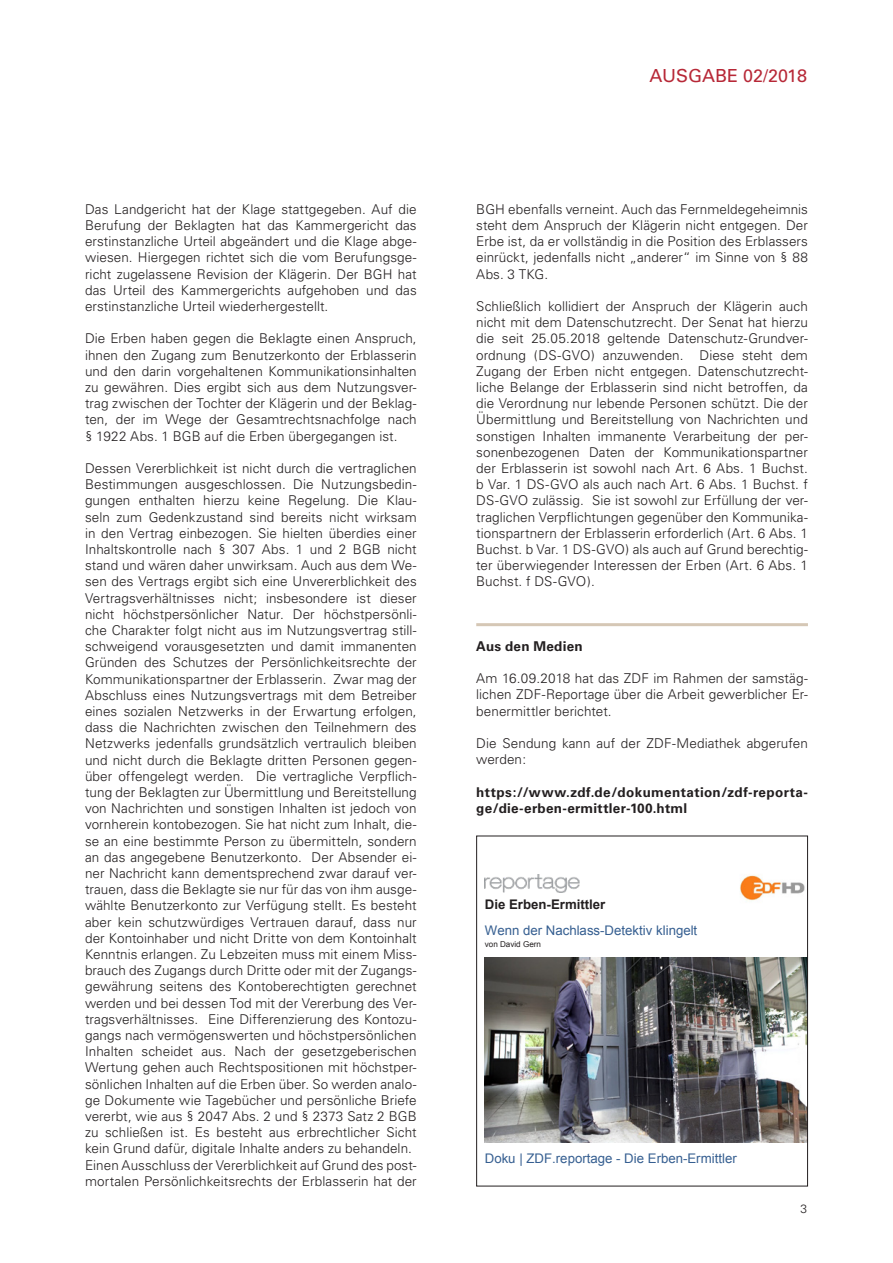
<style>
.page{position:relative;width:893px;height:1263px;background:#fff}
.page>*{position:absolute;margin:0;border:0;box-sizing:border-box;transform-origin:0 0}
.t1{font:18px "Univers";color:#b72837}
.t2{font:300 13.5px/16.2px "Univers";letter-spacing:.005em;color:#231f20;text-align:justify}
.t3{font:700 13.5px/16.2px "Univers";letter-spacing:.02em;color:#231f20}
.t4{font:13.2px/25.5px "Arial";color:#365f91}
.t5{font:300 12px "Univers";color:#231f20}
.t6{font:8.1px "Arial";color:#231f20}
.s1{font-weight:700;color:#231f20}
</style>
<div class="page">
<hr style="left:476px;top:623px;width:332px;height:3px;background:#d5c7b5">
<img style="left:740px;top:875px;width:65px;height:26px">
<img style="left:485px;top:958px;width:321px;height:184px">
<img style="left:485px;top:875px;width:95px;height:18px">
<div style="left:476px;top:836px;width:332px;height:350px;border:1px solid #231f20"></div>
<p class="t2" style="left:85px;top:201px;width:333px">Das Landgericht hat der Klage stattgegeben. Auf die Berufung der Beklagten hat das Kammergericht das erstinstanzliche Urteil abgeändert und die Klage abge&shy;wiesen. Hiergegen richtet sich die vom Berufungsge&shy;richt zugelassene Revision der Klägerin. Der BGH hat das Urteil des Kammergerichts aufgehoben und das erstinstanzliche Urteil wiederhergestellt.</p>
<p class="t2" style="left:85px;top:330px;width:333px">Die Erben haben gegen die Beklagte einen Anspruch, ihnen den Zugang zum Benutzerkonto der Erblasserin und den darin vorgehaltenen Kommunikationsinhalten zu gewähren. Dies ergibt sich aus dem Nutzungsver&shy;trag zwischen der Tochter der Klägerin und der Beklag&shy;ten, der im Wege der Gesamtrechtsnachfolge nach § 1922 Abs. 1 BGB auf die Erben übergegangen ist.</p>
<p class="t2" style="left:85px;top:460px;width:333px">Dessen Vererblichkeit ist nicht durch die vertraglichen Bestimmungen ausgeschlossen. Die Nutzungsbedin&shy;gungen enthalten hierzu keine Regelung. Die Klau&shy;seln zum Gedenkzustand sind bereits nicht wirksam in den Vertrag einbezogen. Sie hielten überdies einer Inhaltskontrolle nach § 307 Abs. 1 und 2 BGB nicht stand und wären daher unwirksam. Auch aus dem We&shy;sen des Vertrags ergibt sich eine Unvererblichkeit des Vertragsverhältnisses nicht; insbesondere ist dieser nicht höchstpersönlicher Natur. Der höchstpersönli&shy;che Charakter folgt nicht aus im Nutzungsvertrag still&shy;schweigend vorausgesetzten und damit immanenten Gründen des Schutzes der Persönlichkeitsrechte der Kommunikationspartner der Erblasserin. Zwar mag der Abschluss eines Nutzungsvertrags mit dem Betreiber eines sozialen Netzwerks in der Erwartung erfolgen, dass die Nachrichten zwischen den Teilnehmern des Netzwerks jedenfalls grundsätzlich vertraulich bleiben und nicht durch die Beklagte dritten Personen gegen&shy;über offengelegt werden. Die vertragliche Verpflich&shy;tung der Beklagten zur Übermittlung und Bereitstellung von Nachrichten und sonstigen Inhalten ist jedoch von vornherein kontobezogen. Sie hat nicht zum Inhalt, die&shy;se an eine bestimmte Person zu übermitteln, sondern an das angegebene Benutzerkonto. Der Absender ei&shy;ner Nachricht kann dementsprechend zwar darauf ver&shy;trauen, dass die Beklagte sie nur für das von ihm ausge&shy;wählte Benutzerkonto zur Verfügung stellt. Es besteht aber kein schutzwürdiges Vertrauen darauf, dass nur der Kontoinhaber und nicht Dritte von dem Kontoinhalt Kenntnis erlangen. Zu Lebzeiten muss mit einem Miss&shy;brauch des Zugangs durch Dritte oder mit der Zugangs&shy;gewährung seitens des Kontoberechtigten gerechnet werden und bei dessen Tod mit der Vererbung des Ver&shy;tragsverhältnisses. Eine Differenzierung des Kontozu&shy;gangs nach vermögenswerten und höchstpersönlichen Inhalten scheidet aus. Nach der gesetzgeberischen Wertung gehen auch Rechtspositionen mit höchstper&shy;sönlichen Inhalten auf die Erben über. So werden analo&shy;ge Dokumente wie Tagebücher und persönliche Briefe vererbt, wie aus § 2047 Abs. 2 und § 2373 Satz 2 BGB zu schließen ist. Es besteht aus erbrechtlicher Sicht kein Grund dafür, digitale Inhalte anders zu behandeln.</p>
<p class="t2" style="left:85px;top:1157px;width:333px">Einen Ausschluss der Vererblichkeit auf Grund des post&shy;mortalen Persönlichkeitsrechts der Erblasserin hat der</p>
<p class="t1" style="left:649px;top:64px;width:159px">AUSGABE 02/2018</p>
<p class="t2" style="left:476px;top:201px;width:333px">BGH ebenfalls verneint. Auch das Fernmeldegeheimnis steht dem Anspruch der Klägerin nicht entgegen. Der Erbe ist, da er vollständig in die Position des Erblassers einrückt, jedenfalls nicht „anderer“ im Sinne von § 88<br>Abs. 3 TKG.</p>
<p class="t2" style="left:476px;top:298px;width:333px">Schließlich kollidiert der Anspruch der Klägerin auch nicht mit dem Datenschutzrecht. Der Senat hat hierzu die seit 25.05.2018 geltende Datenschutz-Grundver&shy;ordnung (DS-GVO) anzuwenden. Diese steht dem Zugang der Erben nicht entgegen. Datenschutzrecht&shy;liche Belange der Erblasserin sind nicht betroffen, da die Verordnung nur lebende Personen schützt. Die der Übermittlung und Bereitstellung von Nachrichten und sonstigen Inhalten immanente Verarbeitung der per&shy;sonenbezogenen Daten der Kommunikationspartner der Erblasserin ist sowohl nach Art. 6 Abs. 1 Buchst. b Var. 1 DS-GVO als auch nach Art. 6 Abs. 1 Buchst. f DS-GVO zulässig. Sie ist sowohl zur Erfüllung der ver&shy;traglichen Verpflichtungen gegenüber den Kommunika&shy;tionspartnern der Erblasserin erforderlich (Art. 6 Abs. 1<br>Buchst. b Var. 1 DS-GVO) als auch auf Grund berechtig&shy;ter überwiegender Interessen der Erben (Art. 6 Abs. 1<br>Buchst. f DS-GVO).</p>
<p class="t3" style="left:476px;top:638px;width:108px">Aus den Medien</p>
<p class="t2" style="left:476px;top:670px;width:333px">Am 16.09.2018 hat das ZDF im Rahmen der samstäg&shy;lichen ZDF-Reportage über die Arbeit gewerblicher Er&shy;benermittler berichtet.</p>
<p class="t2" style="left:476px;top:735px;width:333px">Die Sendung kann auf der ZDF-Mediathek abgerufen werden:</p>
<p class="t3" style="left:476px;top:784px;width:333px">https://www.zdf.de/dokumentation/zdf-reporta&shy;ge/die-erben-ermittler-100.html</p>
<p class="t4" style="left:485px;top:892px;width:214px"><span class="s1">Die Erben-Ermittler<br></span>Wenn der Nachlass-Detektiv klingelt</p>
<p class="t6" style="left:485px;top:939px;width:58px">von David Gern</p>
<p class="t4" style="left:485px;top:1146px;width:253px">Doku | ZDF.reportage - Die Erben-Ermittler</p>
<p class="t5" style="left:800px;top:1201px;width:8px">3</p>
</div>
